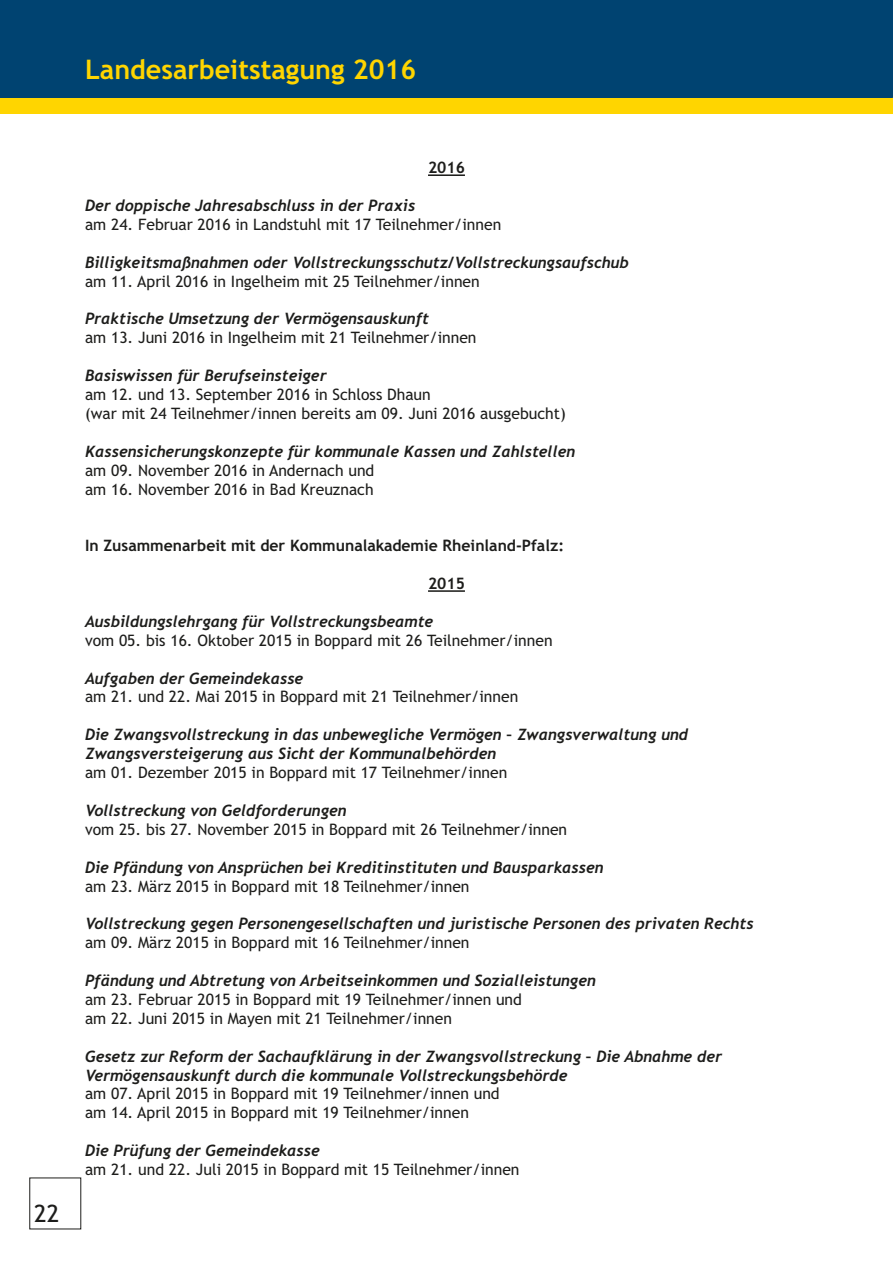
<style>
.page{position:relative;width:893px;height:1263px;background:#fff}
.page>*{position:absolute;margin:0;border:0;box-sizing:border-box;transform-origin:0 0}
.t1{font:700 27px "Trebuchet MS";color:#ffd500}
.t2{font:24px "Trebuchet MS";color:#1d1d1b}
.t3{font:15.75px/18.9px "Trebuchet MS";color:#1d1d1b}
.t4{font:italic 700 15.75px/18.9px "Trebuchet";color:#1d1d1b}
.t5{font:700 15.75px "Trebuchet MS";color:#1d1d1b}
</style>
<div class="page">
<div style="left:0;top:0;width:893px;height:98px;background:#004371"></div>
<div style="left:0;top:98px;width:893px;height:15px;background:#ffd500"></div>
<hr style="left:428px;top:174px;width:37px;height:2px;background:#1d1d1b">
<hr style="left:428px;top:590px;width:37px;height:2px;background:#1d1d1b">
<h1 class="t1" style="left:85px;top:59px;width:333px">Landesarbeitstagung 2016</h1>
<h2 class="t2" style="left:34px;top:1205px;width:27px">22</h2>
<p class="t5" style="left:428px;top:161px;width:38px">2016</p>
<p class="t4" style="left:85px;top:197px;width:332px">Der doppische Jahresabschluss in der Praxis</p>
<p class="t3" style="left:85px;top:216px;width:418px">am 24. Februar 2016 in Landstuhl mit 17 Teilnehmer/innen</p>
<p class="t4" style="left:85px;top:254px;width:545px">Billigkeitsmaßnahmen oder Vollstreckungsschutz/Vollstreckungsaufschub</p>
<p class="t3" style="left:85px;top:273px;width:396px">am 11. April 2016 in Ingelheim mit 25 Teilnehmer/innen</p>
<p class="t4" style="left:85px;top:311px;width:345px">Praktische Umsetzung der Vermögensauskunft</p>
<p class="t3" style="left:85px;top:330px;width:393px">am 13. Juni 2016 in Ingelheim mit 21 Teilnehmer/innen</p>
<p class="t4" style="left:85px;top:367px;width:243px">Basiswissen für Berufseinsteiger</p>
<p class="t3" style="left:85px;top:386px;width:482px">am 12. und 13. September 2016 in Schloss Dhaun<br>(war mit 24 Teilnehmer/innen bereits am 09. Juni 2016 ausgebucht)</p>
<p class="t4" style="left:85px;top:443px;width:492px">Kassensicherungskonzepte für kommunale Kassen und Zahlstellen</p>
<p class="t3" style="left:85px;top:462px;width:291px">am 09. November 2016 in Andernach und am 16. November 2016 in Bad Kreuznach</p>
<p class="t5" style="left:85px;top:539px;width:481px">In Zusammenarbeit mit der Kommunalakademie Rheinland-Pfalz:</p>
<p class="t5" style="left:428px;top:577px;width:38px">2015</p>
<p class="t4" style="left:85px;top:613px;width:350px">Ausbildungslehrgang für Vollstreckungsbeamte</p>
<p class="t3" style="left:85px;top:632px;width:469px">vom 05. bis 16. Oktober 2015 in Boppard mit 26 Teilnehmer/innen</p>
<p class="t4" style="left:85px;top:670px;width:220px">Aufgaben der Gemeindekasse</p>
<p class="t3" style="left:85px;top:689px;width:435px">am 21. und 22. Mai 2015 in Boppard mit 21 Teilnehmer/innen</p>
<p class="t4" style="left:85px;top:727px;width:605px">Die Zwangsvollstreckung in das unbewegliche Vermögen – Zwangsverwaltung und<br>Zwangsversteigerung aus Sicht der Kommunalbehörden</p>
<p class="t3" style="left:85px;top:764px;width:424px">am 01. Dezember 2015 in Boppard mit 17 Teilnehmer/innen</p>
<p class="t4" style="left:85px;top:802px;width:263px">Vollstreckung von Geldforderungen</p>
<p class="t3" style="left:85px;top:821px;width:484px">vom 25. bis 27. November 2015 in Boppard mit 26 Teilnehmer/innen</p>
<p class="t4" style="left:85px;top:859px;width:520px">Die Pfändung von Ansprüchen bei Kreditinstituten und Bausparkassen</p>
<p class="t3" style="left:85px;top:878px;width:386px">am 23. März 2015 in Boppard mit 18 Teilnehmer/innen</p>
<p class="t4" style="left:85px;top:916px;width:670px">Vollstreckung gegen Personengesellschaften und juristische Personen des privaten Rechts</p>
<p class="t3" style="left:85px;top:934px;width:386px">am 09. März 2015 in Boppard mit 16 Teilnehmer/innen</p>
<p class="t4" style="left:85px;top:972px;width:512px">Pfändung und Abtretung von Arbeitseinkommen und Sozialleistungen</p>
<p class="t3" style="left:85px;top:991px;width:438px">am 23. Februar 2015 in Boppard mit 19 Teilnehmer/innen und am 22. Juni 2015 in Mayen mit 21 Teilnehmer/innen</p>
<p class="t4" style="left:85px;top:1048px;width:638px">Gesetz zur Reform der Sachaufklärung in der Zwangsvollstreckung – Die Abnahme der<br>Vermögensauskunft durch die kommunale Vollstreckungsbehörde</p>
<p class="t3" style="left:85px;top:1086px;width:416px">am 07. April 2015 in Boppard mit 19 Teilnehmer/innen und am 14. April 2015 in Boppard mit 19 Teilnehmer/innen</p>
<p class="t4" style="left:85px;top:1142px;width:236px">Die Prüfung der Gemeindekasse</p>
<p class="t3" style="left:85px;top:1161px;width:436px">am 21. und 22. Juli 2015 in Boppard mit 15 Teilnehmer/innen</p>
</div>
